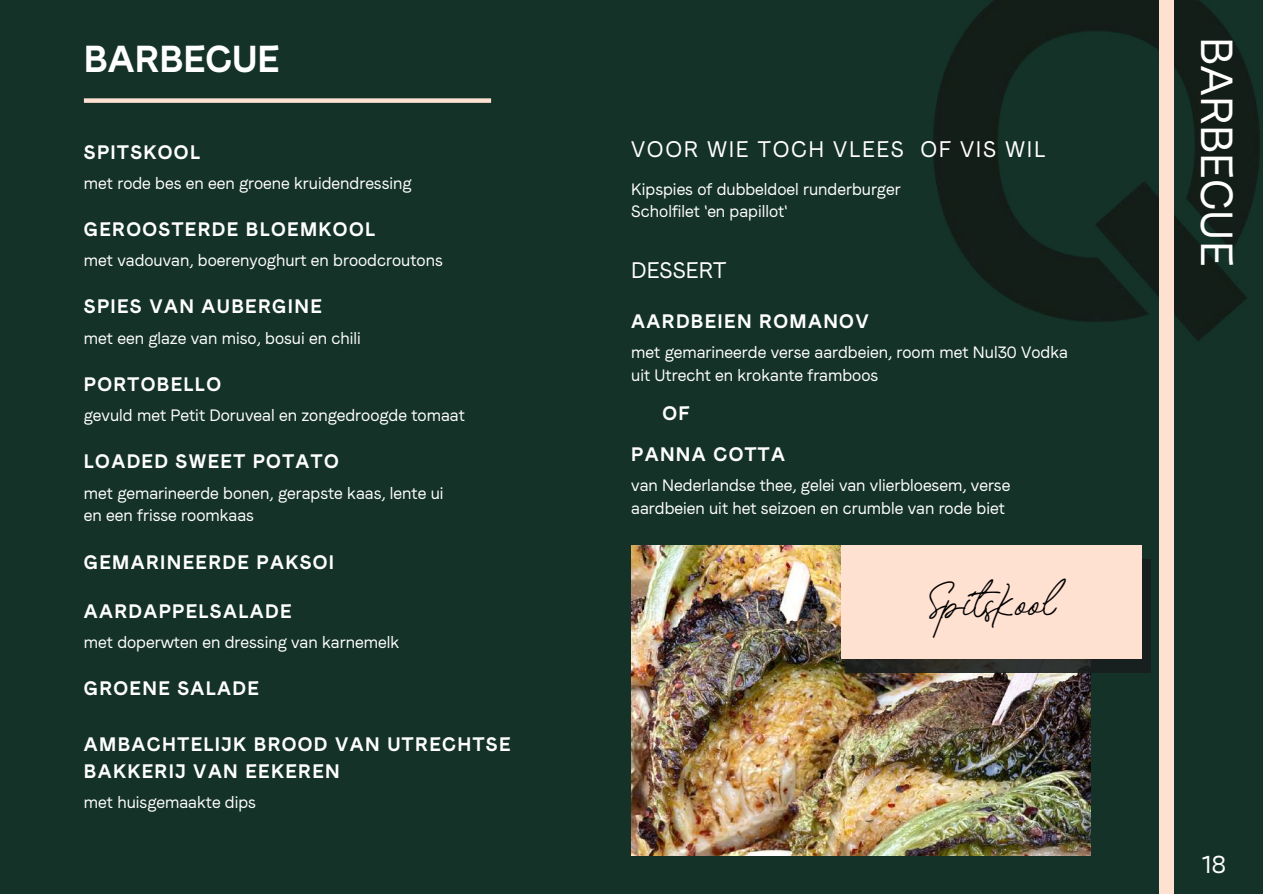
<style>
.page{position:relative;width:1263px;height:894px;background:#fff}
.page>*{position:absolute;margin:0;border:0;box-sizing:border-box;transform-origin:0 0}
.t1{font:49.5px "Quentin Sonata Script";color:#000}
.t2{font:44.85px "Faro Regular Lucky";color:#fff}
.t3{font:37.5px "Faro Bold Lucky";color:#fff}
.t4{font:24.75px "Faro Regular Lucky";color:#fff}
.t5{font:22.5px "Faro Regular Lucky";letter-spacing:.07em;color:#fff}
.t6{font:22.5px "Faro Regular Lucky";color:#fff}
.t7{font:19.5px/27px "Faro Bold Lucky";letter-spacing:.07em;color:#fff}
.t8{font:16.5px/22.5px "Faro Regular Lucky";color:#fff}
</style>
<div class="page">
<div style="left:0;top:0;width:1263px;height:893px;background:#143228"></div>
<img style="left:933px;top:0;width:327px;height:380px">
<div style="left:1160px;top:875px;width:13px;height:18px;background:#ffe1d2"></div>
<div style="left:1160px;top:28px;width:13px;height:847px;background:#ffe1d2"></div>
<div style="left:1160px;top:1px;width:13px;height:27px;background:#ffe1d2"></div>
<div style="left:84px;top:98px;width:407px;height:5px;background:#ffe1d2"></div>
<img style="left:631px;top:545px;width:459px;height:310px">
<div style="left:845px;top:559px;width:306px;height:113px;background:linear-gradient(to right,#2a2924,#232a29)"></div>
<div style="left:841px;top:545px;width:301px;height:113px;background:#ffe1d2"></div>
<h3 class="t3" style="left:84px;top:36px;width:197px">BARBECUE</h3>
<p class="t7" style="left:84px;top:138px;width:118px">SPITSKOOL</p>
<p class="t8" style="left:84px;top:172px;width:329px">met rode bes en een groene kruidendressing</p>
<p class="t7" style="left:84px;top:215px;width:293px">GEROOSTERDE BLOEMKOOL</p>
<p class="t8" style="left:84px;top:249px;width:360px">met vadouvan, boerenyoghurt en broodcroutons</p>
<p class="t7" style="left:84px;top:293px;width:239px">SPIES VAN AUBERGINE</p>
<p class="t8" style="left:84px;top:326px;width:278px">met een glaze van miso, bosui en chili</p>
<p class="t7" style="left:84px;top:370px;width:139px">PORTOBELLO</p>
<p class="t8" style="left:84px;top:404px;width:382px">gevuld met Petit Doruveal en zongedroogde tomaat</p>
<p class="t7" style="left:84px;top:448px;width:256px">LOADED SWEET POTATO</p>
<p class="t8" style="left:84px;top:481px;width:361px">met gemarineerde bonen, gerapste kaas, lente ui en een frisse roomkaas</p>
<p class="t7" style="left:84px;top:548px;width:252px">GEMARINEERDE PAKSOI</p>
<p class="t7" style="left:84px;top:597px;width:209px">AARDAPPELSALADE</p>
<p class="t8" style="left:84px;top:630px;width:317px">met doperwten en dressing van karnemelk</p>
<p class="t7" style="left:84px;top:674px;width:177px">GROENE SALADE</p>
<p class="t7" style="left:84px;top:730px;width:428px">AMBACHTELIJK BROOD VAN UTRECHTSE<br>BAKKERIJ VAN EEKEREN</p>
<p class="t8" style="left:84px;top:790px;width:174px">met huisgemaakte dips</p>
<h3 class="t5" style="left:631px;top:135px;width:416px">VOOR WIE TOCH VLEES OF VIS WIL</h3>
<p class="t8" style="left:631px;top:177px;width:271px">Kipspies of dubbeldoel runderburger<br>Scholfilet 'en papillot'</p>
<h3 class="t6" style="left:631px;top:257px;width:97px">DESSERT</h3>
<p class="t7" style="left:631px;top:307px;width:239px">AARDBEIEN ROMANOV</p>
<p class="t8" style="left:631px;top:341px;width:438px">met gemarineerde verse aardbeien, room met Nul30 Vodka uit Utrecht en krokante framboos</p>
<p class="t7" style="left:662px;top:399px;width:29px">OF</p>
<p class="t7" style="left:631px;top:440px;width:155px">PANNA COTTA</p>
<p class="t8" style="left:631px;top:474px;width:381px">van Nederlandse thee, gelei van vlierbloesem, verse aardbeien uit het seizoen en crumble van rode biet</p>
<h1 class="t1" style="left:927px;top:577px;width:129px">Spitskool</h1>
<h2 class="t2" style="left:1244px;top:37px;width:230px;rotate:90deg">BARBECUE</h2>
<h3 class="t4" style="left:1202px;top:848px;width:25px">18</h3>
</div>
